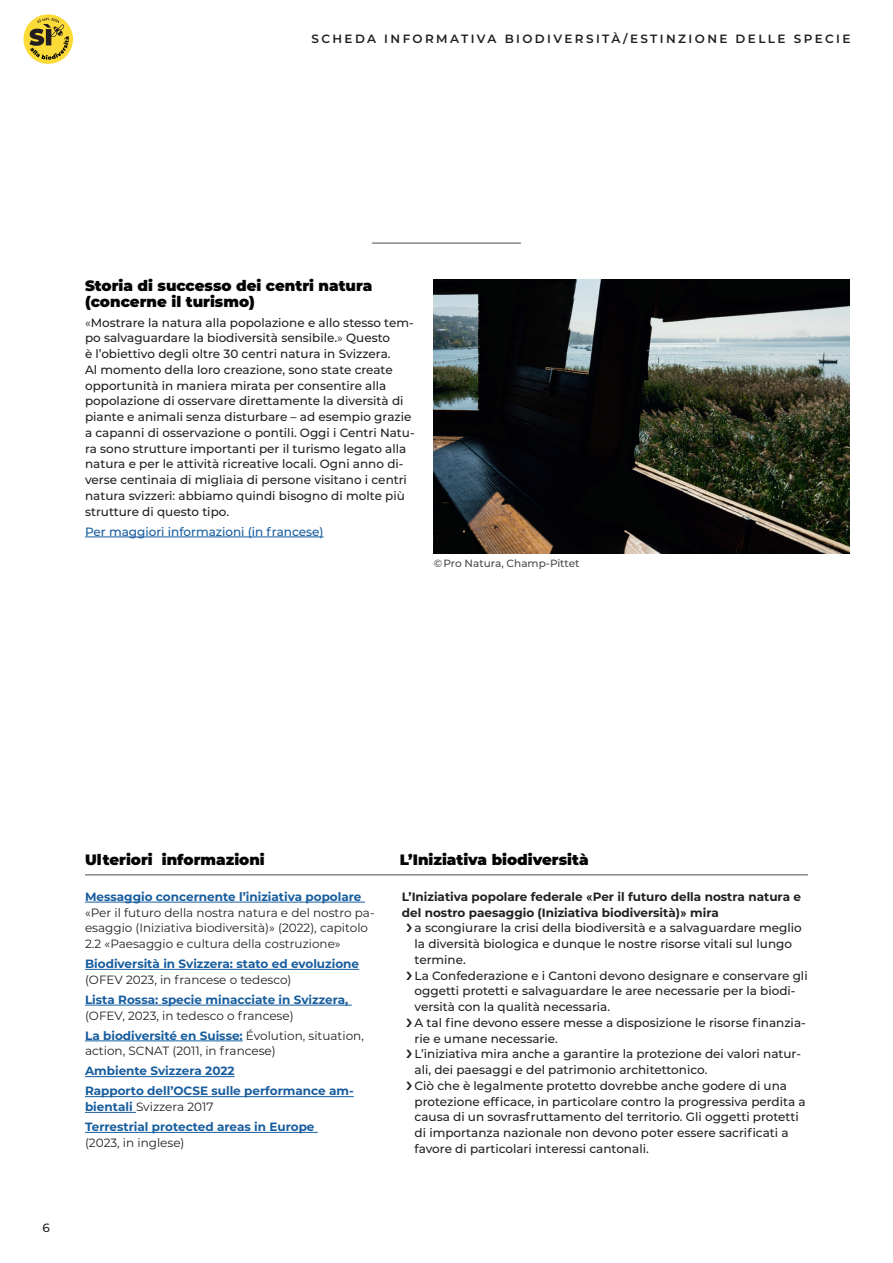
<style>
.page{position:relative;width:893px;height:1263px;background:#fff}
.page>*{position:absolute;margin:0;border:0;box-sizing:border-box;transform-origin:0 0}
.t1{font:900 15px/15.8px "Montserrat";color:#030505}
.t2{font:500 12px/15.8px "Montserrat";color:#231f20}
.t3{font:12px/15.8px "Montserrat";color:#231f20}
.t4{font:700 12px/20px "Montserrat";color:#175d9e}
.t5{font:700 12px/15.8px "Montserrat";color:#231f20}
.t6{font:600 12px "Montserrat";letter-spacing:.2em;color:#231f20}
.t7{font:500 12px "Montserrat";color:#175d9e}
.t8{font:500 10.5px "Montserrat";color:#494a4b}
.s1{font-weight:400}
.s2{font-weight:700;color:#175d9e}
.s3{font-weight:400;color:#231f20}
.s4{font-family:"Arial"}
</style>
<div class="page">
<hr style="left:85px;top:537px;width:239px;height:1px;background:#175d9e">
<hr style="left:372px;top:242px;width:149px;height:2px;background:#231f20">
<hr style="left:85px;top:874px;width:723px;height:1px;background:#231f20">
<svg style="left:23px;top:14px;width:50px;height:50px"></svg>
<svg style="left:29px;top:18px;width:40px;height:42px;background:#bca437"></svg>
<img style="left:434px;top:280px;width:416px;height:274px">
<hr style="left:85px;top:902px;width:280px;height:1px;background:#175d9e">
<hr style="left:85px;top:969px;width:274px;height:1px;background:#175d9e">
<hr style="left:85px;top:1005px;width:267px;height:1px;background:#175d9e">
<hr style="left:85px;top:1040px;width:158px;height:1px;background:#175d9e">
<hr style="left:85px;top:1076px;width:150px;height:1px;background:#175d9e">
<hr style="left:85px;top:1096px;width:269px;height:1px;background:#175d9e">
<hr style="left:85px;top:1112px;width:51px;height:1px;background:#175d9e">
<hr style="left:85px;top:1132px;width:233px;height:1px;background:#175d9e">
<p class="t6" style="left:311px;top:30px;width:541px">SCHEDA INFORMATIVA BIODIVERSITÀ/ESTINZIONE DELLE SPECIE</p>
<p class="t1" style="left:85px;top:277px;width:289px">Storia di successo dei centri natura (concerne il turismo)</p>
<p class="t2" style="left:85px;top:314px;width:331px"><span class="s1">«</span>Mostrare la natura alla popolazione e allo stesso tem&shy;po salvaguardare la biodiversità sensibile.<span class="s1">»</span> Questo<br>è l’obiettivo degli oltre 30 centri natura in Svizzera.<br>Al momento della loro creazione, sono state create opportunità in maniera mirata per consentire alla popolazione di osservare direttamente la diversità di piante e animali senza disturbare – ad esempio grazie a capanni di osservazione o pontili. Oggi i Centri Natu&shy;ra sono strutture importanti per il turismo legato alla natura e per le attività ricreative locali. Ogni anno di&shy;verse centinaia di migliaia di persone visitano i centri natura svizzeri: abbiamo quindi bisogno di molte più strutture di questo tipo.</p>
<p class="t7" style="left:85px;top:523px;width:240px">Per maggiori informazioni (in francese)</p>
<p class="t8" style="left:434px;top:556px;width:147px">© Pro Natura, Champ-Pittet</p>
<p class="t2" style="left:43px;top:1219px;width:9px">6</p>
<p class="t1" style="left:85px;top:851px;width:181px">Ulteriori informazioni</p>
<p class="t1" style="left:400px;top:851px;width:190px">L’Iniziativa biodiversità</p>
<p class="t4" style="left:85px;top:886px;width:278px">Messaggio concernente l’iniziativa popolare</p>
<p class="t3" style="left:85px;top:904px;width:291px">«Per il futuro della nostra natura e del nostro pa&shy;esaggio (Iniziativa biodiversità)» (2022), capitolo<br>2.2 «Paesaggio e cultura della costruzione»</p>
<p class="t4" style="left:85px;top:953px;width:276px">Biodiversità in Svizzera: stato ed evoluzione</p>
<p class="t3" style="left:85px;top:971px;width:208px">(OFEV 2023, in francese o tedesco)</p>
<p class="t4" style="left:85px;top:989px;width:265px">Lista Rossa: specie minacciate in Svizzera,</p>
<p class="t3" style="left:85px;top:1005px;width:280px;line-height:20px">(OFEV, 2023, in tedesco o francese)<br><span class="s2">La biodiversité en Suisse:</span> Évolution, situation,</p>
<p class="t3" style="left:85px;top:1043px;width:192px">action, SCNAT (2011, in francese)</p>
<p class="t4" style="left:85px;top:1060px;width:270px">Ambiente Svizzera 2022<br>Rapporto dell’OCSE sulle performance am-</p>
<p class="t4" style="left:85px;top:1096px;width:231px">bientali <span class="s3">Svizzera 2017<br></span>Terrestrial protected areas in Europe</p>
<p class="t3" style="left:85px;top:1134px;width:101px">(2023, in inglese)</p>
<p class="t5" style="left:402px;top:888px;width:401px">L’Iniziativa popolare federale <span class="s4">«</span>Per il futuro della nostra natura e del nostro paesaggio (Iniziativa biodiversità)<span class="s4">»</span> mira</p>
<p class="t2" style="left:415px;top:920px;width:395px">a scongiurare la crisi della biodiversità e a salvaguardare meglio la diversità biologica e dunque le nostre risorse vitali sul lungo termine.<br>La Confederazione e i Cantoni devono designare e conservare gli oggetti protetti e salvaguardare le aree necessarie per la biodi&shy;versità con la qualità necessaria.<br>A tal fine devono essere messe a disposizione le risorse finanzia&shy;rie e umane necessarie.<br>L’iniziativa mira anche a garantire la protezione dei valori natur&shy;ali, dei paesaggi e del patrimonio architettonico.<br>Ciò che è legalmente protetto dovrebbe anche godere di una protezione efficace, in particolare contro la progressiva perdita a causa di un sovrasfruttamento del territorio. Gli oggetti protetti di importanza nazionale non devono poter essere sacrificati a favore di particolari interessi cantonali.</p>
</div>
